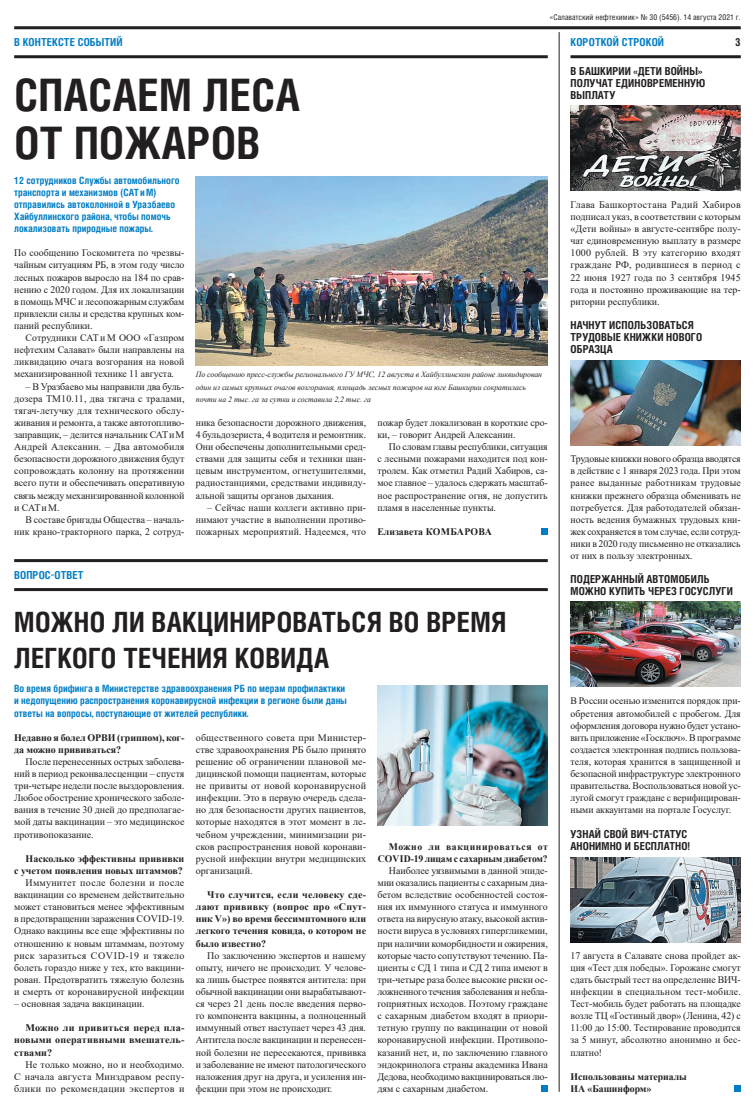
<style>
.page{position:relative;width:755px;height:1106px;background:#fff}
.page>*{position:absolute;margin:0;border:0;box-sizing:border-box;transform-origin:0 0}
.t1{font:700 44.8px/48.4px "Helios Cond";letter-spacing:.01em;color:#231f20}
.t2{font:700 27.9px/36.3px "Helios Cond";letter-spacing:.01em;color:#231f20}
.t3{font:700 11px/12.1px "Helios Cond";letter-spacing:.01em;color:#231f20}
.t4{font:700 11px "Helios Cond";letter-spacing:.01em;color:#007ec5}
.t5{font:10px/12.1px "Times New Roman";letter-spacing:-.005em;color:#231f20;text-align:justify}
.t6{font:700 10px/12.1px "Times New Roman";letter-spacing:-.005em;color:#231f20}
.t7{font:700 10px/12.1px "Helios Cond";color:#007ec5}
.t8{font:700 10px/12.1px "Times New Roman";letter-spacing:.02em;color:#231f20;text-align:right}
.t9{font:italic 8px/12.1px "Times New Roman";letter-spacing:-.005em;color:#231f20}
.t10{font:8px "Helios Cond";color:#231f20}
</style>
<div class="page">
<hr style="left:14px;top:26px;width:726px;height:3px;background:#231f20">
<hr style="left:14px;top:55px;width:533px;height:3px;background:#231f20">
<hr style="left:14px;top:559px;width:533px;height:3px;background:#231f20">
<hr style="left:14px;top:588px;width:533px;height:3px;background:#231f20">
<img style="left:377px;top:686px;width:170px;height:139px">
<img style="left:196px;top:176px;width:351px;height:189px">
<img style="left:570px;top:105px;width:170px;height:85px">
<img style="left:570px;top:360px;width:170px;height:85px">
<img style="left:570px;top:601px;width:170px;height:85px">
<img style="left:570px;top:857px;width:170px;height:85px">
<hr style="left:558px;top:32px;width:1px;height:1059px;background:#231f20">
<hr style="left:570px;top:55px;width:170px;height:3px;background:#231f20">
<div style="left:733px;top:1085px;width:7px;height:6px;background:#007ec5"></div>
<div style="left:540px;top:1085px;width:7px;height:6px;background:#007ec5"></div>
<div style="left:540px;top:528px;width:7px;height:7px;background:#007ec5"></div>
<p class="t10" style="left:549px;top:12px;width:193px">«Салаватский нефтехимик» № 30 (5456). 14 августа 2021 г.</p>
<p class="t4" style="left:14px;top:35px;width:110px">В КОНТЕКСТЕ СОБЫТИЙ</p>
<p class="t3" style="left:734px;top:36px;width:7px">3</p>
<h1 class="t1" style="left:14px;top:70px;width:287px">СПАСАЕМ ЛЕСА<br>ОТ ПОЖАРОВ</h1>
<p class="t7" style="left:14px;top:174px;width:167px">12 сотрудников Службы автомобильного транспорта и механизмов (САТиМ) отправились автоколонной в Уразбаево Хайбуллинского района, чтобы помочь локализовать природные пожары.</p>
<p class="t5" style="left:14px;top:247px;width:172px">По сообщению Госкомитета по чрезвы&shy;чайным ситуациям РБ, в этом году число лесных пожаров выросло на 184 по срав&shy;нению с 2020 годом. Для их локализации в помощь МЧС и лесопожарным службам привлекли силы и средства крупных ком&shy;паний республики.</p>
<p class="t5" style="left:14px;top:331px;width:172px;text-indent:11px">Сотрудники САТи М ООО «Газпром нефтехим Салават» были направлены на ликвидацию очага возгорания на новой механизированной технике 11 августа.</p>
<p class="t5" style="left:14px;top:380px;width:172px;text-indent:11px">– В Уразбаево мы направили два буль&shy;дозера ТМ10.11, два тягача с тралами, тягач-летучку для технического обслу&shy;живания и ремонта, а также автотопливо&shy;заправщик, – делится начальник САТиМ Андрей Алексанин. – Два автомобиля безопасности дорожного движения будут сопровождать колонну на протяжении всего пути и обеспечивать оперативную связь между механизированной колонной и САТиМ.</p>
<p class="t5" style="left:14px;top:513px;width:172px;text-align:right">В составе бригады Общества – началь&shy;ник крано-тракторного парка, 2 сотруд-</p>
<p class="t4" style="left:570px;top:35px;width:95px">КОРОТКОЙ СТРОКОЙ</p>
<p class="t3" style="left:570px;top:65px;width:136px">В БАШКИРИИ «ДЕТИ ВОЙНЫ»<br>ПОЛУЧАТ ЕДИНОВРЕМЕННУЮ<br>ВЫПЛАТУ</p>
<p class="t5" style="left:570px;top:198px;width:172px">Глава Башкортостана Радий Хабиров подписал указ, в соответствии с которым «Дети войны» в августе-сентябре полу&shy;чат единовременную выплату в размере 1000 рублей. В эту категорию входят граждане РФ, родившиеся в период с 22 июня 1927 года по 3 сентября 1945 года и постоянно проживающие на тер&shy;ритории республики.</p>
<p class="t3" style="left:570px;top:319px;width:133px">НАЧНУТ ИСПОЛЬЗОВАТЬСЯ<br>ТРУДОВЫЕ КНИЖКИ НОВОГО<br>ОБРАЗЦА</p>
<p class="t9" style="left:196px;top:368px;width:347px">По сообщению пресс-службы регионального ГУ МЧС, 12 августа в Хайбуллинском районе ликвидирован один из самых крупных очагов возгорания, площадь лесных пожаров на юге Башкирии сократилась почти на 2 тыс. га за сутки и составила 2,2 тыс. га</p>
<p class="t5" style="left:377px;top:416px;width:172px">пожар будет локализован в короткие сро&shy;ки, – говорит Андрей Алексанин.</p>
<p class="t5" style="left:377px;top:440px;width:172px;text-indent:11px">По словам главы республики, ситуация с лесными пожарами находится под кон&shy;тролем. Как отметил Радий Хабиров, са&shy;мое главное – удалось сдержать масштаб&shy;ное распространение огня, не допустить пламя в населенные пункты.</p>
<p class="t6" style="left:377px;top:525px;width:116px">Елизавета КОМБАРОВА</p>
<p class="t5" style="left:196px;top:416px;width:172px">ника безопасности дорожного движения, 4 бульдозериста, 4 водителя и ремонтник.<br>Они обеспечены дополнительными сред&shy;ствами для защиты себя и техники шан&shy;цевым инструментом, огнетушителями, радиостанциями, средствами индивиду&shy;альной защиты органов дыхания.</p>
<p class="t5" style="left:196px;top:501px;width:172px;text-indent:11px">– Сейчас наши коллеги активно при&shy;нимают участие в выполнении противо&shy;пожарных мероприятий. Надеемся, что</p>
<p class="t5" style="left:570px;top:452px;width:172px">Трудовые книжки нового образца вводятся в действие с 1 января 2023 года. При этом ранее выданные работникам трудовые книжки прежнего образца обменивать не потребуется. Для работодателей обязан&shy;ность ведения бумажных трудовых кни&shy;жек сохраняется в том случае, если сотруд&shy;ники в 2020 году письменно не отказались от них в пользу электронных.</p>
<p class="t3" style="left:570px;top:573px;width:164px">ПОДЕРЖАННЫЙ АВТОМОБИЛЬ<br>МОЖНО КУПИТЬ ЧЕРЕЗ ГОСУСЛУГИ</p>
<p class="t4" style="left:14px;top:568px;width:71px">ВОПРОС-ОТВЕТ</p>
<h2 class="t2" style="left:14px;top:603px;width:493px">МОЖНО ЛИ ВАКЦИНИРОВАТЬСЯ ВО ВРЕМЯ<br>ЛЕГКОГО ТЕЧЕНИЯ КОВИДА</h2>
<p class="t7" style="left:14px;top:682px;width:334px">Во время брифинга в Министерстве здравоохранения РБ по мерам профилактики и недопущению распространения коронавирусной инфекции в регионе были даны ответы на вопросы, поступающие от жителей республики.</p>
<p class="t6" style="left:14px;top:731px;width:172px">Недавно я болел ОРВИ (гриппом), ког&shy;да можно прививаться?</p>
<p class="t5" style="left:14px;top:755px;width:172px;text-indent:11px">После перенесенных острых заболева&shy;ний в период реконвалесценции – спустя три-четыре недели после выздоровления.<br>Любое обострение хронического заболе&shy;вания в течение 30 дней до предполагае&shy;мой даты вакцинации – это медицинское противопоказание.</p>
<p class="t6" style="left:14px;top:852px;width:172px;text-align:right">Насколько эффективны прививки<br>с учетом появления новых штаммов?</p>
<p class="t5" style="left:14px;top:876px;width:172px;text-indent:11px">Иммунитет после болезни и после вакцинации со временем действительно может становиться менее эффективным в предотвращении заражения COVID-19.<br>Однако вакцины все еще эффективны по отношению к новым штаммам, поэтому риск заразиться COVID-19 и тяжело болеть гораздо ниже у тех, кто вакцини&shy;рован. Предотвратить тяжелую болезнь и смерть от коронавирусной инфекции</p>
<p class="t5" style="left:14px;top:997px;width:132px">– основная задача вакцинации.</p>
<p class="t6" style="left:14px;top:1021px;width:172px;text-align:justify;text-indent:11px">Можно ли привиться перед пла&shy;новыми оперативными вмешатель&shy;ствами?</p>
<p class="t5" style="left:14px;top:1057px;width:172px;text-indent:11px">Не только можно, но и необходимо.<br>С начала августа Минздравом респу&shy;блики по рекомендации экспертов и</p>
<p class="t5" style="left:196px;top:731px;width:172px">общественного совета при Министер&shy;стве здравоохранения РБ было принято решение об ограничении плановой ме&shy;дицинской помощи пациентам, которые не привиты от новой коронавирусной инфекции. Это в первую очередь сдела&shy;но для безопасности других пациентов, которые находятся в этот момент в ле&shy;чебном учреждении, минимизации ри&shy;сков распространения новой коронави&shy;русной инфекции внутри медицинских организаций.</p>
<p class="t6" style="left:196px;top:888px;width:172px;text-align:justify;text-indent:11px">Что случится, если человеку сде&shy;лают прививку (вопрос про «Спут&shy;ник V») во время бессимптомного или легкого течения ковида, о котором не было известно?</p>
<p class="t5" style="left:196px;top:949px;width:172px;text-indent:11px">По заключению экспертов и нашему опыту, ничего не происходит. У челове&shy;ка лишь быстрее появятся антитела: при обычной вакцинации они вырабатывают&shy;ся через 21 день после введения перво&shy;го компонента вакцины, а полноценный иммунный ответ наступает через 43 дня.<br>Антитела после вакцинации и перенесен&shy;ной болезни не пересекаются, прививка и заболевание не имеют патологического наложения друг на друга, и усиления ин&shy;фекции при этом не происходит.</p>
<p class="t8" style="left:377px;top:840px;width:171px">Можно ли вакцинироваться от<br>СOVID-19 лицам с сахарным диабетом?</p>
<p class="t5" style="left:377px;top:864px;width:172px;text-indent:11px">Наиболее уязвимыми в данной эпиде&shy;мии оказались пациенты с сахарным диа&shy;бетом вследствие особенностей состоя&shy;ния их иммунного статуса и иммунного ответа на вирусную атаку, высокой актив&shy;ности вируса в условиях гипергликемии, при наличии коморбидности и ожирения, которые часто сопутствуют течению. Па&shy;циенты с СД 1 типа и СД 2 типа имеют в три-четыре раза более высокие риски ос&shy;ложненного течения заболевания и небла&shy;гоприятных исходов. Поэтому граждане с сахарным диабетом входят в приори&shy;тетную группу по вакцинации от новой коронавирусной инфекции. Противопо&shy;казаний нет, и, по заключению главного эндокринолога страны академика Ивана Дедова, необходимо вакцинироваться лю&shy;дям с сахарным диабетом.</p>
<p class="t5" style="left:570px;top:694px;width:172px">В России осенью изменится порядок при&shy;обретения автомобилей с пробегом. Для оформления договора нужно будет устано&shy;вить приложение «Госключ». В программе создается электронная подпись пользова&shy;теля, которая хранится в защищенной и безопасной инфраструктуре электронного правительства. Воспользоваться новой ус&shy;лугой смогут граждане с верифицирован&shy;ными аккаунтами на портале Госуслуг.</p>
<p class="t3" style="left:570px;top:827px;width:121px">УЗНАЙ СВОЙ ВИЧ-СТАТУС<br>АНОНИМНО И БЕСПЛАТНО!</p>
<p class="t5" style="left:570px;top:949px;width:172px">17 августа в Салавате снова пройдет ак&shy;ция «Тест для победы». Горожане смогут сдать быстрый тест на определение ВИЧ&shy;инфекции в специальном тест-мобиле.<br>Тест-мобиль будет работать на площадке возле ТЦ «Гостиный двор» (Ленина, 42) с 11:00 до 15:00. Тестирование проводится за 5 минут, абсолютно анонимно и бес&shy;платно!</p>
<p class="t6" style="left:570px;top:1070px;width:118px">Использованы материалы<br>ИА «Башинформ»</p>
</div>
